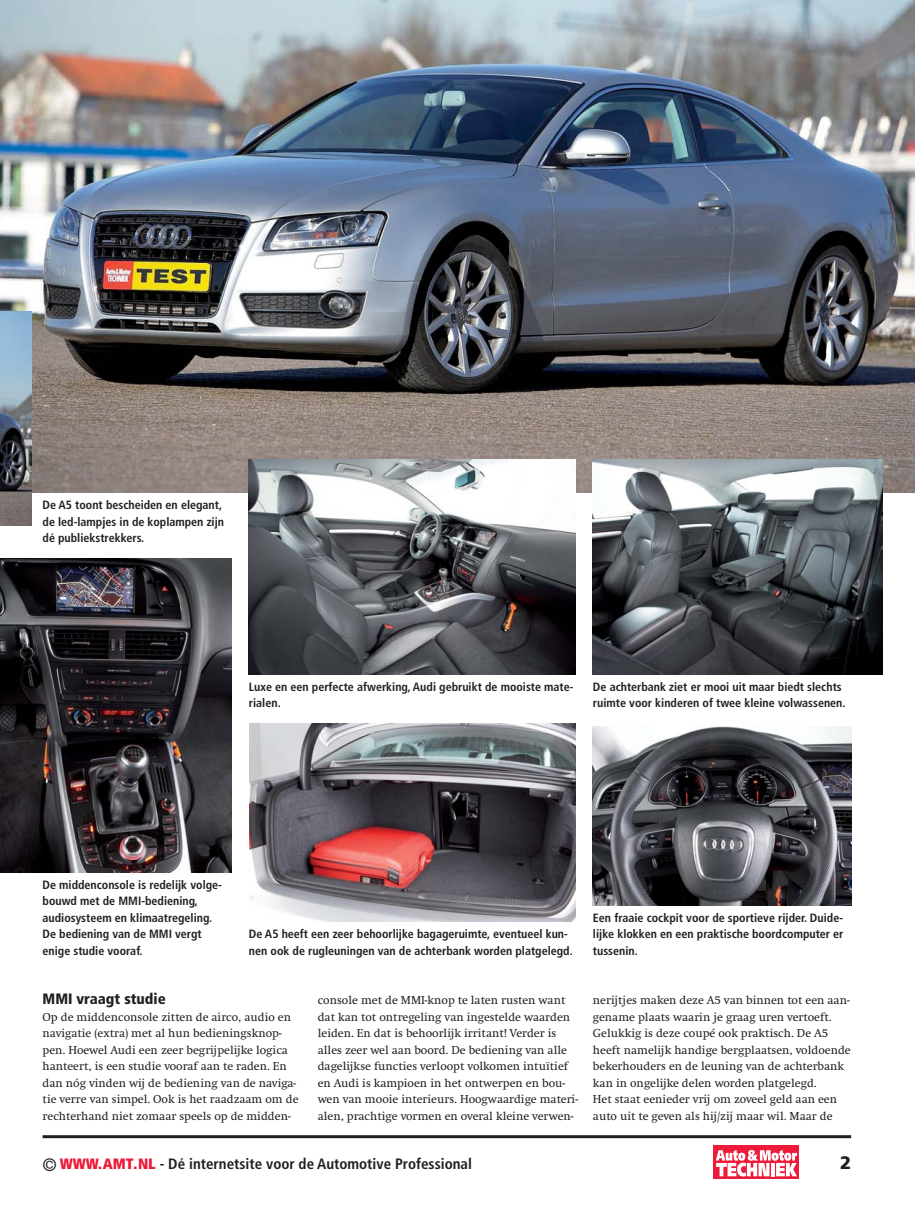
<style>
.page{position:relative;width:915px;height:1212px;background:#fff}
.page>*{position:absolute;margin:0;border:0;box-sizing:border-box;transform-origin:0 0}
.t1{font:900 18px "Frutiger LT Std";color:#231f20}
.t2{font:700 condensed 15px "Frutiger";color:#231f20}
.t3{font:900 condensed 15px "Frutiger LT Std";color:#231f20}
.t4{font:12px/16.5px "Swift";color:#231f20}
.t5{font:700 condensed 12px/16.5px "Frutiger LT Std";color:#231f20}
.s1{font-weight:400;font-size:18px}
.s2{font-weight:900;color:#ed1a3a}
</style>
<div class="page">
<hr style="left:43px;top:1135px;width:807px;height:3px;background:#231f20">
<img style="left:0;top:0;width:914px;height:493px">
<img style="left:0;top:311px;width:31px;height:215px">
<img style="left:249px;top:460px;width:326px;height:214px">
<img style="left:592px;top:727px;width:258px;height:178px">
<img style="left:0;top:559px;width:232px;height:313px">
<img style="left:592px;top:460px;width:290px;height:214px">
<img style="left:249px;top:724px;width:326px;height:198px">
<div style="left:713px;top:1146px;width:86px;height:33px;background:#ed1a3a"></div>
<svg style="left:715px;top:1150px;width:81px;height:26px"></svg>
<p class="t5" style="left:43px;top:498px;width:183px">De A5 toont bescheiden en elegant, de led-lampjes in de koplampen zijn dé publiekstrekkers.</p>
<p class="t5" style="left:249px;top:679px;width:326px">Luxe en een perfecte afwerking, Audi gebruikt de mooiste mate&shy;rialen.</p>
<p class="t5" style="left:592px;top:679px;width:254px">De achterbank ziet er mooi uit maar biedt slechts ruimte voor kinderen of twee kleine volwassenen.</p>
<p class="t5" style="left:43px;top:877px;width:181px">De middenconsole is redelijk volge&shy;bouwd met de MMI-bediening, audiosysteem en klimaatregeling.<br>De bediening van de MMI vergt enige studie vooraf.</p>
<p class="t5" style="left:249px;top:927px;width:325px">De A5 heeft een zeer behoorlijke bagageruimte, eventueel kun&shy;nen ook de rugleuningen van de achterbank worden platgelegd.</p>
<p class="t5" style="left:592px;top:910px;width:252px;text-align:justify">Een fraaie cockpit voor de sportieve rijder. Duide&shy;lijke klokken en een praktische boordcomputer er tussenin.</p>
<p class="t3" style="left:43px;top:993px;width:125px">MMI vraagt studie</p>
<p class="t4" style="left:43px;top:1010px;width:257px">Op de middenconsole zitten de airco, audio en navigatie (extra) met al hun bedieningsknop&shy;pen. Hoewel Audi een zeer begrijpelijke logica hanteert, is een studie vooraf aan te raden. En dan nóg vinden wij de bediening van de naviga&shy;tie verre van simpel. Ook is het raadzaam om de rechterhand niet zomaar speels op de midden-</p>
<p class="t4" style="left:317px;top:993px;width:262px">console met de MMI-knop te laten rusten want dat kan tot ontregeling van ingestelde waarden leiden. En dat is behoorlijk irritant! Verder is alles zeer wel aan boord. De bediening van alle dagelijkse functies verloopt volkomen intuïtief en Audi is kampioen in het ontwerpen en bou&shy;wen van mooie interieurs. Hoogwaardige materi&shy;alen, prachtige vormen en overal kleine verwen-</p>
<p class="t4" style="left:592px;top:993px;width:259px">nerijtjes maken deze A5 van binnen tot een aan&shy;gename plaats waarin je graag uren vertoeft.<br>Gelukkig is deze coupé ook praktisch. De A5 heeft namelijk handige bergplaatsen, voldoende bekerhouders en de leuning van de achterbank kan in ongelijke delen worden platgelegd.<br>Het staat eenieder vrij om zoveel geld aan een auto uit te geven als hij/zij maar wil. Maar de</p>
<p class="t2" style="left:43px;top:1158px;width:431px"><span class="s1">©</span> <span class="s2">WWW.AMT.NL</span> - Dé internetsite voor de Automotive Professional</p>
<h1 class="t1" style="left:839px;top:1156px;width:13px">2</h1>
</div>
